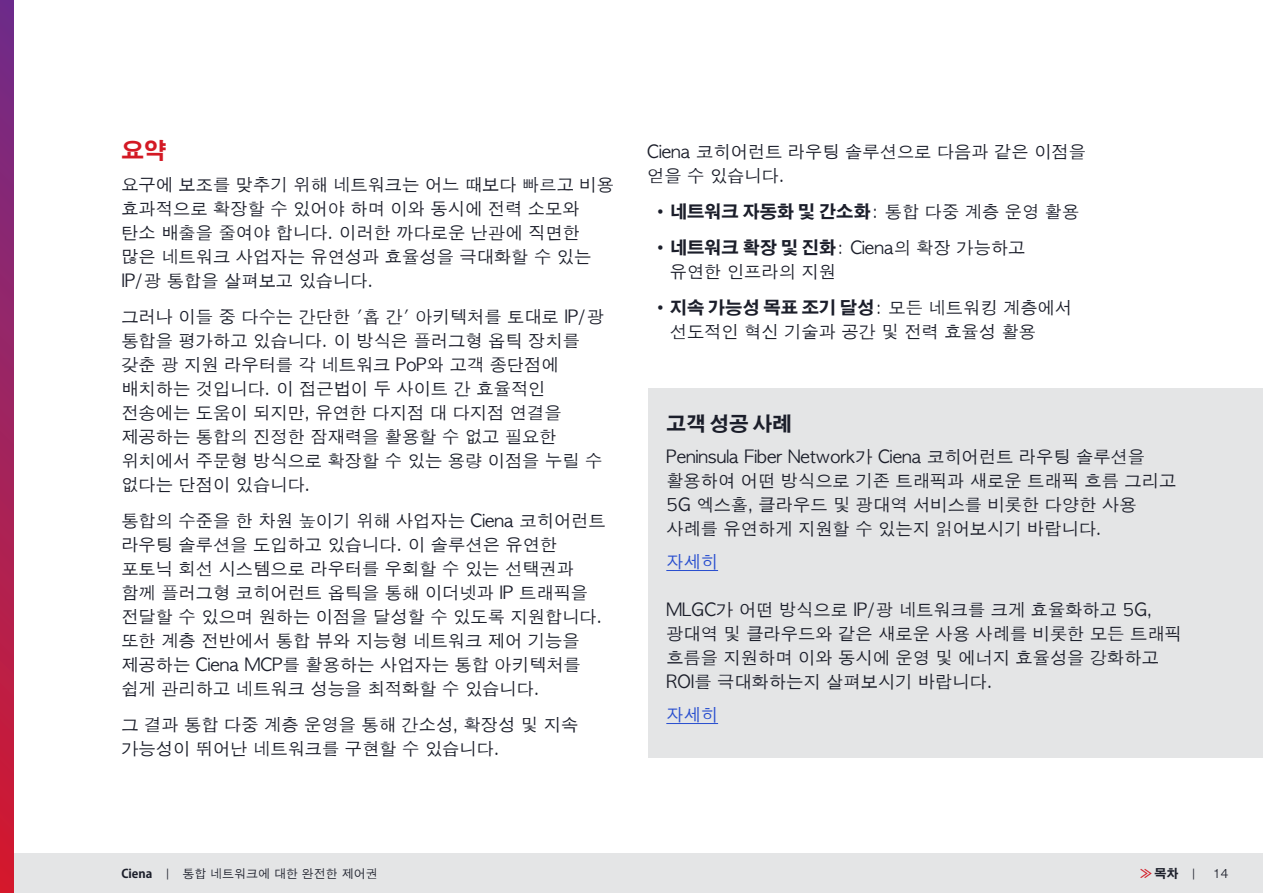
<style>
.page{position:relative;width:1263px;height:893px;background:#fff}
.page>*{position:absolute;margin:0;border:0;box-sizing:border-box;transform-origin:0 0}
.eBook_H2_Headings{font:700 22.5px "Adobe Gothic Std";color:#d31924}
.eBook_H3_Headings{font:700 19.5px "Adobe Gothic Std";color:#1b1e2a}
.eBook_Body_Copy_Less{font:17.25px/24px "Apple Gothic";color:#1b1e2a}
.eBook_Body_Copy{font:17.25px/24px "Apple Gothic";color:#1b1e2a}
.eBook_Body_Copy-2{font:17.25px "Apple Gothic";color:#284ecf}
.t1{font:12px "Apple Gothic";color:#1b1e2a}
.t2{font:700 12px "Adobe Gothic Std";color:#1b1e2a}
.s1{font-family:"Adobe Gothic Std";font-weight:700}
.s2{color:#d31924}
.s3{font-family:"Apple Gothic";font-weight:400}
</style>
<div class="page">
<div style="left:648px;top:388px;width:615px;height:369px;background:#e4e5e6"></div>
<hr style="left:666px;top:570px;width:52px;height:1px;background:#284ecf">
<hr style="left:666px;top:723px;width:52px;height:1px;background:#284ecf">
<div style="left:0;top:853px;width:1263px;height:40px;background:#e4e5e6"></div>
<svg style="left:0;top:0;width:14px;height:893px;background:#a1225c"></svg>
<p class="eBook_H2_Headings" style="left:121px;top:137px;width:46px">요약</p>
<p class="eBook_Body_Copy_Less" style="left:121px;top:173px;width:494px">요구에 보조를 맞추기 위해 네트워크는 어느 때보다 빠르고 비용 효과적으로 확장할 수 있어야 하며 이와 동시에 전력 소모와 탄소 배출을 줄여야 합니다. 이러한 까다로운 난관에 직면한 많은 네트워크 사업자는 유연성과 효율성을 극대화할 수 있는<br>IP/광 통합을 살펴보고 있습니다.</p>
<p class="eBook_Body_Copy_Less" style="left:121px;top:305px;width:484px">그러나 이들 중 다수는 간단한 '홉 간' 아키텍처를 토대로 IP/광 통합을 평가하고 있습니다. 이 방식은 플러그형 옵틱 장치를 갖춘 광 지원 라우터를 각 네트워크 PoP와 고객 종단점에 배치하는 것입니다. 이 접근법이 두 사이트 간 효율적인 전송에는 도움이 되지만, 유연한 다지점 대 다지점 연결을 제공하는 통합의 진정한 잠재력을 활용할 수 없고 필요한 위치에서 주문형 방식으로 확장할 수 있는 용량 이점을 누릴 수 없다는 단점이 있습니다.</p>
<p class="eBook_Body_Copy_Less" style="left:121px;top:509px;width:486px">통합의 수준을 한 차원 높이기 위해 사업자는 Ciena 코히어런트 라우팅 솔루션을 도입하고 있습니다. 이 솔루션은 유연한 포토닉 회선 시스템으로 라우터를 우회할 수 있는 선택권과 함께 플러그형 코히어런트 옵틱을 통해 이더넷과 IP 트래픽을 전달할 수 있으며 원하는 이점을 달성할 수 있도록 지원합니다. 또한 계층 전반에서 통합 뷰와 지능형 네트워크 제어 기능을 제공하는 Ciena MCP를 활용하는 사업자는 통합 아키텍처를 쉽게 관리하고 네트워크 성능을 최적화할 수 있습니다.</p>
<p class="eBook_Body_Copy" style="left:121px;top:713px;width:458px">그 결과 통합 다중 계층 운영을 통해 간소성, 확장성 및 지속 가능성이 뛰어난 네트워크를 구현할 수 있습니다.</p>
<p class="eBook_Body_Copy_Less" style="left:647px;top:140px;width:440px">Ciena 코히어런트 라우팅 솔루션으로 다음과 같은 이점을 얻을 수 있습니다.</p>
<p class="eBook_Body_Copy_Less" style="left:652px;top:200px;width:429px">•<span class="s1">네트워크 자동화 및 간소화</span>: 통합 다중 계층 운영 활용</p>
<p class="eBook_Body_Copy_Less" style="left:670px;top:236px;width:357px;text-indent:-18px">•<span class="s1">네트워크 확장 및 진화</span>: Ciena의 확장 가능하고 유연한 인프라의 지원</p>
<p class="eBook_Body_Copy_Less" style="left:670px;top:296px;width:404px;text-indent:-18px">•<span class="s1">지속 가능성 목표 조기 달성</span>: 모든 네트워킹 계층에서 선도적인 혁신 기술과 공간 및 전력 효율성 활용</p>
<p class="eBook_H3_Headings" style="left:666px;top:412px;width:127px">고객 성공 사례</p>
<p class="eBook_Body_Copy_Less" style="left:666px;top:445px;width:511px">Peninsula Fiber Network가 Ciena 코히어런트 라우팅 솔루션을 활용하여 어떤 방식으로 기존 트래픽과 새로운 트래픽 흐름 그리고 5G 엑스홀, 클라우드 및 광대역 서비스를 비롯한 다양한 사용 사례를 유연하게 지원할 수 있는지 읽어보시기 바랍니다.</p>
<p class="eBook_Body_Copy-2" style="left:666px;top:551px;width:53px">자세히</p>
<p class="eBook_Body_Copy_Less" style="left:666px;top:598px;width:517px">MLGC가 어떤 방식으로 IP/광 네트워크를 크게 효율화하고 5G, 광대역 및 클라우드와 같은 새로운 사용 사례를 비롯한 모든 트래픽 흐름을 지원하며 이와 동시에 운영 및 에너지 효율성을 강화하고<br>ROI를 극대화하는지 살펴보시기 바랍니다.</p>
<p class="eBook_Body_Copy-2" style="left:666px;top:704px;width:53px">자세히</p>
<p class="t1" style="left:121px;top:867px;width:258px"><span class="s1">Ciena</span> | 통합 네트워크에 대한 완전한 제어권</p>
<p class="t2" style="left:1140px;top:866px;width:58px"><span class="s2">»</span> 목차 <span class="s3">|</span></p>
<p class="t1" style="left:1212px;top:867px;width:18px">14</p>
</div>
